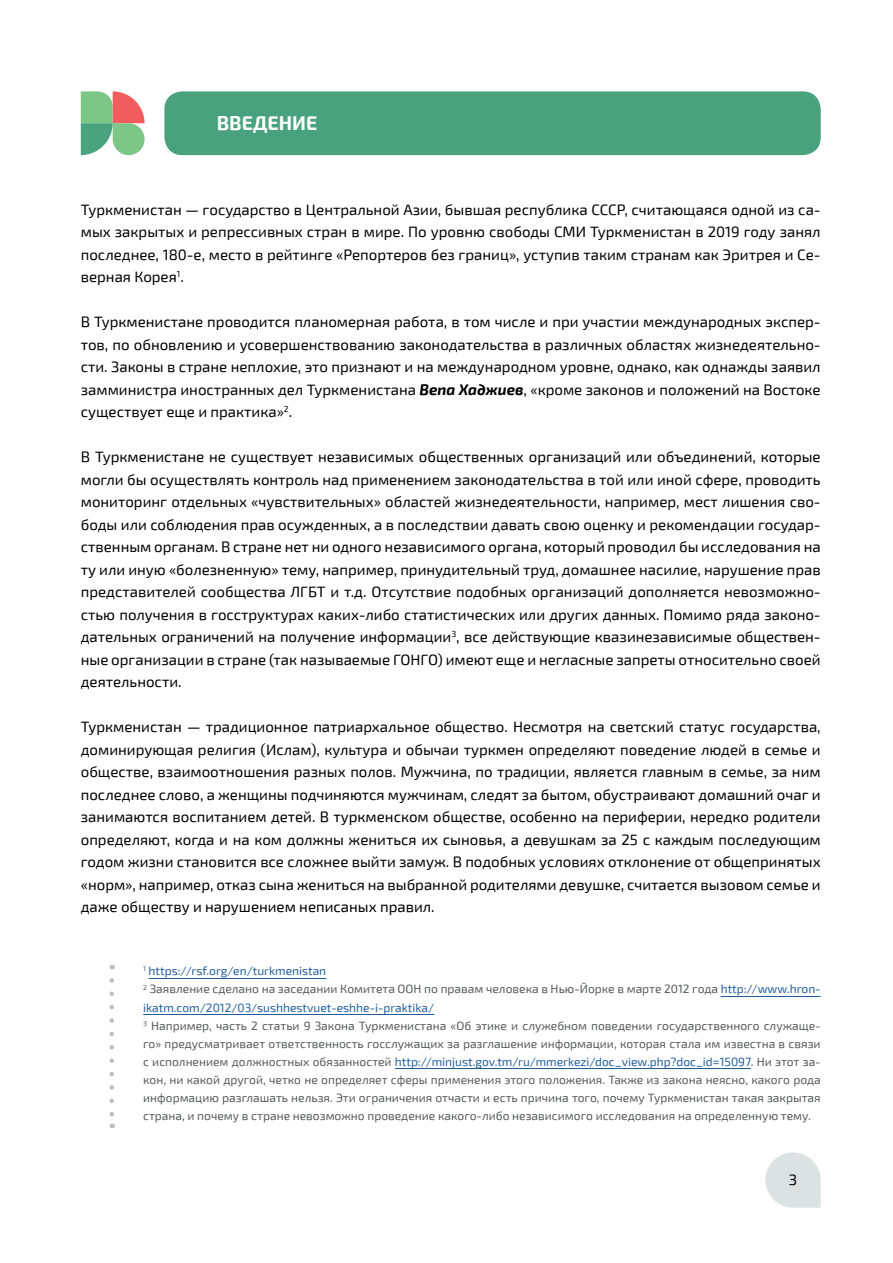
<style>
.page{position:relative;width:893px;height:1263px;background:#fff}
.page>*{position:absolute;margin:0;border:0;box-sizing:border-box;transform-origin:0 0}
.t1{font:700 19.5px "Exo 2";color:#fff}
.t2{font:15px/22.5px "Exo 2";color:#000;text-align:justify}
.t3{font:12px/18px "Exo 2";color:#58595b}
.s1{font-weight:700;font-style:italic}
.s2{color:#215e9e}
</style>
<div class="page">
<div style="left:164px;top:91px;width:657px;height:64px;background:#49a27e;border-radius:18px"></div>
<hr style="left:149px;top:978px;width:177px;height:1px;background:#215e9e">
<hr style="left:721px;top:996px;width:100px;height:1px;background:#215e9e">
<hr style="left:143px;top:1014px;width:291px;height:1px;background:#215e9e">
<hr style="left:395px;top:1068px;width:356px;height:1px;background:#215e9e">
<svg style="left:765px;top:1152px;width:56px;height:56px"></svg>
<svg style="left:109px;top:980px;width:5px;height:148px"></svg>
<svg style="left:81px;top:91px;width:64px;height:64px;background:#9fb492"></svg>
<h1 class="t1" style="left:217px;top:111px;width:102px">ВВЕДЕНИЕ</h1>
<p class="t2" style="left:81px;top:198px;width:741px">Туркменистан — государство в Центральной Азии, бывшая республика СССР, считающаяся одной из са&shy;мых закрытых и репрессивных стран в мире. По уровню свободы СМИ Туркменистан в 2019 году занял последнее, 180-е, место в рейтинге «Репортеров без границ», уступив таким странам как Эритрея и Се&shy;верная Корея<sup>1</sup>.</p>
<p class="t2" style="left:81px;top:311px;width:741px">В Туркменистане проводится планомерная работа, в том числе и при участии международных экспер&shy;тов, по обновлению и усовершенствованию законодательства в различных областях жизнедеятельно&shy;сти. Законы в стране неплохие, это признают и на международном уровне, однако, как однажды заявил замминистра иностранных дел Туркменистана <span class="s1">Вепа Хаджиев</span>, «кроме законов и положений на Востоке существует еще и практика»<sup>2</sup>.</p>
<p class="t2" style="left:81px;top:446px;width:741px">В Туркменистане не существует независимых общественных организаций или объединений, которые могли бы осуществлять контроль над применением законодательства в той или иной сфере, проводить мониторинг отдельных «чувствительных» областей жизнедеятельности, например, мест лишения сво&shy;боды или соблюдения прав осужденных, а в последствии давать свою оценку и рекомендации государ&shy;ственным органам. В стране нет ни одного независимого органа, который проводил бы исследования на ту или иную «болезненную» тему, например, принудительный труд, домашнее насилие, нарушение прав представителей сообщества ЛГБТ и т.д. Отсутствие подобных организаций дополняется невозможно&shy;стью получения в госструктурах каких-либо статистических или других данных. Помимо ряда законо&shy;дательных ограничений на получение информации<sup>3</sup>, все действующие квазинезависимые обществен&shy;ные организации в стране (так называемые ГОНГО) имеют еще и негласные запреты относительно своей деятельности.</p>
<p class="t2" style="left:81px;top:716px;width:741px">Туркменистан — традиционное патриархальное общество. Несмотря на светский статус государства, доминирующая религия (Ислам), культура и обычаи туркмен определяют поведение людей в семье и обществе, взаимоотношения разных полов. Мужчина, по традиции, является главным в семье, за ним последнее слово, а женщины подчиняются мужчинам, следят за бытом, обустраивают домашний очаг и занимаются воспитанием детей. В туркменском обществе, особенно на периферии, нередко родители определяют, когда и на ком должны жениться их сыновья, а девушкам за 25 с каждым последующим годом жизни становится все сложнее выйти замуж. В подобных условиях отклонение от общепринятых «норм», например, отказ сына жениться на выбранной родителями девушке, считается вызовом семье и даже обществу и нарушением неписаных правил.</p>
<p class="t3" style="left:143px;top:962px;width:679px"><sup>1</sup> <span class="s2">https://rsf.org/en/turkmenistan<br></span><sup>2</sup> Заявление сделано на заседании Комитета ООН по правам человека в Нью-Йорке в марте 2012 года <span class="s2">http://www.hron&shy;ikatm.com/2012/03/sushhestvuet-eshhe-i-praktika/<br></span><sup>3</sup> Например, часть 2 статьи 9 Закона Туркменистана «Об этике и служебном поведении государственного служаще&shy;го» предусматривает ответственность госслужащих за разглашение информации, которая стала им известна в связи с исполнением должностных обязанностей <span class="s2">http://minjust.gov.tm/ru/mmerkezi/doc_view.php?doc_id=15097</span>. Ни этот за&shy;кон, ни какой другой, четко не определяет сферы применения этого положения. Также из закона неясно, какого рода информацию разглашать нельзя. Эти ограничения отчасти и есть причина того, почему Туркменистан такая закрытая страна, и почему в стране невозможно проведение какого-либо независимого исследования на определенную тему.</p>
<p class="t2" style="left:789px;top:1169px;width:10px">3</p>
</div>
